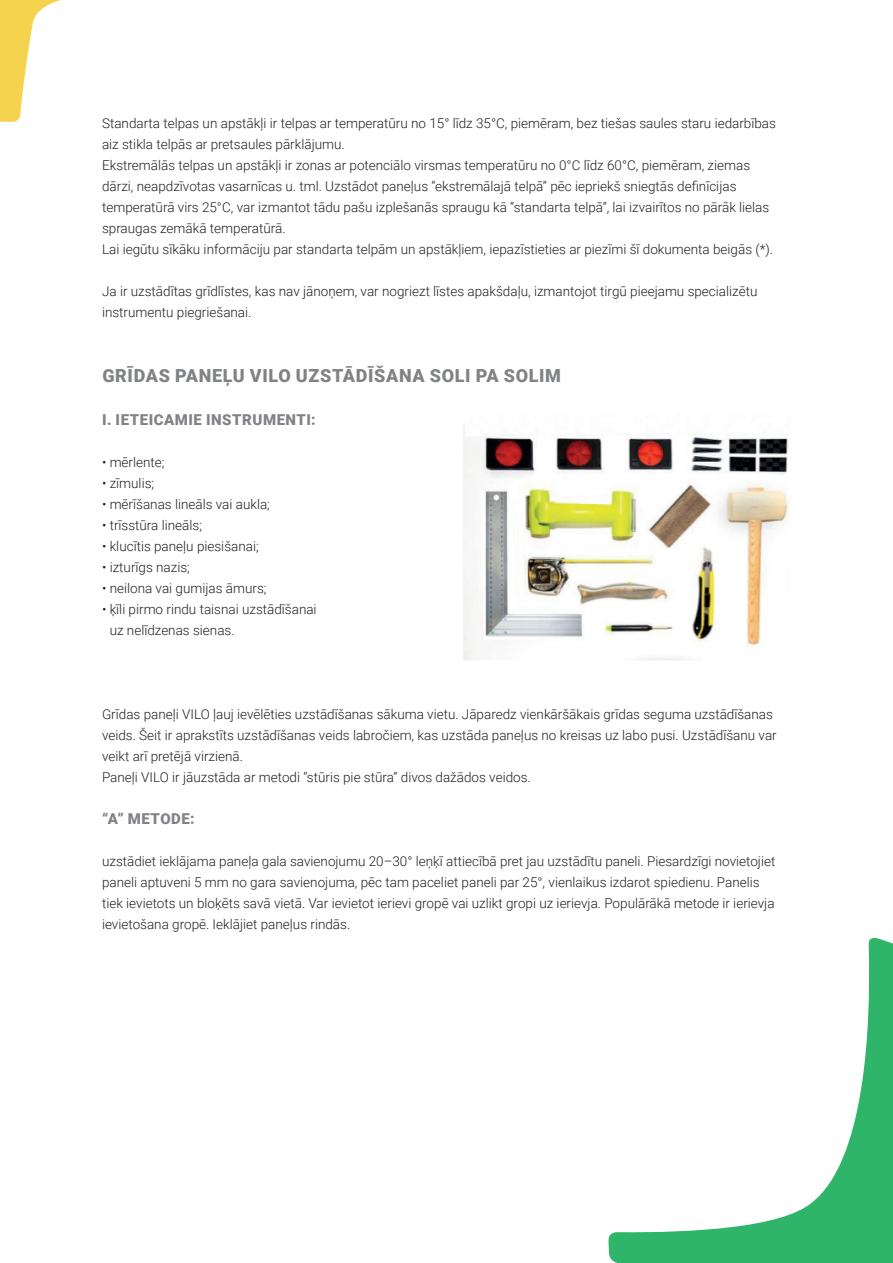
<style>
.page{position:relative;width:893px;height:1263px;background:#fff}
.page>*{position:absolute;margin:0;border:0;box-sizing:border-box;transform-origin:0 0}
.t1{font:900 18px "Roboto";letter-spacing:.035em;color:#808285}
.t2{font:900 15px "Roboto";letter-spacing:.035em;color:#808285}
.t3{font:300 13.5px/21px "Roboto";color:#231f20}
</style>
<div class="page">
<svg style="left:0;top:0;width:61px;height:122px"></svg>
<svg style="left:608px;top:937px;width:285px;height:326px"></svg>
<img style="left:463px;top:424px;width:325px;height:236px">
<p class="t3" style="left:102px;top:112px;width:675px">Standarta telpas un apstākļi ir telpas ar temperatūru no 15° līdz 35°C, piemēram, bez tiešas saules staru iedarbības aiz stikla telpās ar pretsaules pārklājumu.<br>Ekstremālās telpas un apstākļi ir zonas ar potenciālo virsmas temperatūru no 0°C līdz 60°C, piemēram, ziemas dārzi, neapdzīvotas vasarnīcas u. tml. Uzstādot paneļus “ekstremālajā telpā” pēc iepriekš sniegtās definīcijas temperatūrā virs 25°C, var izmantot tādu pašu izplešanās spraugu kā “standarta telpā”, lai izvairītos no pārāk lielas spraugas zemākā temperatūrā.<br>Lai iegūtu sīkāku informāciju par standarta telpām un apstākļiem, iepazīstieties ar piezīmi šī dokumenta beigās (*).</p>
<p class="t3" style="left:102px;top:280px;width:657px">Ja ir uzstādītas grīdlīstes, kas nav jānoņem, var nogriezt līstes apakšdaļu, izmantojot tirgū pieejamu specializētu instrumentu piegriešanai.</p>
<h1 class="t1" style="left:102px;top:363px;width:460px">GRĪDAS PANEĻU VILO UZSTĀDĪŠANA SOLI PA SOLIM</h1>
<p class="t2" style="left:102px;top:409px;width:215px">I. IETEICAMIE INSTRUMENTI:</p>
<p class="t3" style="left:102px;top:451px;width:64px">• mērlente;</p>
<p class="t3" style="left:102px;top:472px;width:54px">• zīmulis;</p>
<p class="t3" style="left:102px;top:493px;width:169px">• mērīšanas lineāls vai aukla;</p>
<p class="t3" style="left:102px;top:514px;width:101px">• trīsstūra lineāls;</p>
<p class="t3" style="left:102px;top:535px;width:158px">• klucītis paneļu piesišanai;</p>
<p class="t3" style="left:102px;top:556px;width:89px">• izturīgs nazis;</p>
<p class="t3" style="left:102px;top:577px;width:166px">• neilona vai gumijas āmurs;</p>
<p class="t3" style="left:110px;top:598px;width:208px;text-indent:-8px">• ķīli pirmo rindu taisnai uzstādīšanai uz nelīdzenas sienas.</p>
<p class="t3" style="left:102px;top:703px;width:676px">Grīdas paneļi VILO ļauj ievēlēties uzstādīšanas sākuma vietu. Jāparedz vienkāršākais grīdas seguma uzstādīšanas veids. Šeit ir aprakstīts uzstādīšanas veids labročiem, kas uzstāda paneļus no kreisas uz labo pusi. Uzstādīšanu var veikt arī pretējā virzienā.<br>Paneļi VILO ir jāuzstāda ar metodi “stūris pie stūra” divos dažādos veidos.</p>
<p class="t2" style="left:102px;top:808px;width:94px">“A” METODE:</p>
<p class="t3" style="left:102px;top:850px;width:675px">uzstādiet ieklājama paneļa gala savienojumu 20–30° leņķī attiecībā pret jau uzstādītu paneli. Piesardzīgi novietojiet paneli aptuveni 5 mm no gara savienojuma, pēc tam paceliet paneli par 25°, vienlaikus izdarot spiedienu. Panelis tiek ievietots un bloķēts savā vietā. Var ievietot ierievi gropē vai uzlikt gropi uz ierievja. Populārākā metode ir ierievja ievietošana gropē. Ieklājiet paneļus rindās.</p>
</div>
